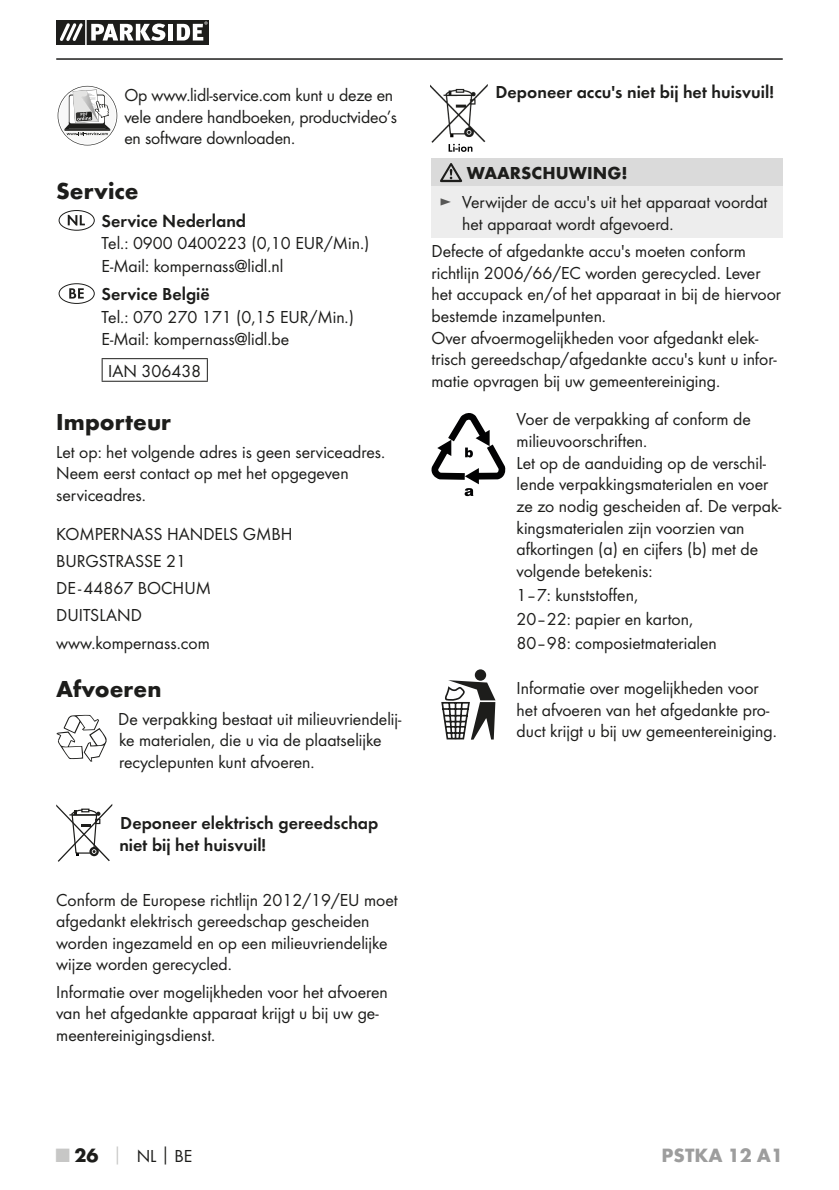
<style>
.page{position:relative;width:839px;height:1190px;background:#fff}
.page>*{position:absolute;margin:0;border:0;box-sizing:border-box;transform-origin:0 0}
.t1{font:700 24px "Futura";color:#1d1d1b}
.t2{font:700 20px "Futura";color:#9d9d9d}
.t3{font:18px/21.6px "Futura Boo";color:#1d1d1b}
.t4{font:18px/21.6px "Futura Dem";color:#1d1d1b}
.t5{font:700 18px "Futura";color:#1d1d1b}
.s1{color:#575756}
.s2{font-family:"Futura";font-weight:700;font-size:20px;color:#c7c7c6}
.s3{font-family:"Futura";font-weight:700;font-size:20px}
.s4{font-family:"Futura";font-weight:700;color:#c7c7c6}
.s5{font-family:"Futura";font-weight:700}
</style>
<div class="page">
<hr style="left:56px;top:58px;width:726px;height:2px;background:#1d1d1b">
<svg style="left:56px;top:20px;width:153px;height:25px"></svg>
<hr style="left:85px;top:20px;width:2px;height:25px;background:#fff">
<svg style="left:58px;top:86px;width:59px;height:59px"></svg>
<div style="left:59px;top:210px;width:36px;height:21px;border:1px solid #1d1d1b;border-radius:50%"></div>
<svg style="left:68px;top:215px;width:17px;height:10px"></svg>
<div style="left:59px;top:283px;width:36px;height:21px;border:1px solid #1d1d1b;border-radius:50%"></div>
<svg style="left:69px;top:288px;width:15px;height:10px"></svg>
<hr style="left:102px;top:358px;width:106px;height:1px;background:#1d1d1b">
<svg style="left:102px;top:359px;width:1px;height:22px"></svg>
<svg style="left:207px;top:359px;width:1px;height:22px"></svg>
<hr style="left:102px;top:381px;width:106px;height:1px;background:#1d1d1b">
<div style="left:431px;top:158px;width:351px;height:29px;background:#dadada"></div>
<div style="left:431px;top:187px;width:351px;height:51px;background:#ededed"></div>
<svg style="left:440px;top:163px;width:22px;height:19px"></svg>
<svg style="left:431px;top:413px;width:74px;height:83px"></svg>
<div style="left:474px;top:669px;width:12px;height:11px;background:#1d1d1b;border-radius:50%"></div>
<svg style="left:441px;top:680px;width:54px;height:59px"></svg>
<svg style="left:56px;top:715px;width:51px;height:46px"></svg>
<svg style="left:56px;top:804px;width:56px;height:57px"></svg>
<img style="left:430px;top:85px;width:57px;height:67px">
<img style="left:448px;top:144px;width:24px;height:8px">
<p class="t3" style="left:124px;top:84px;width:274px">Op www.lidl-service.com kunt u deze en vele andere handboeken, productvideo’s en software downloaden.</p>
<h1 class="t1" style="left:56px;top:176px;width:84px">Service</h1>
<p class="t4" style="left:102px;top:210px;width:146px">Service Nederland</p>
<p class="t3" style="left:102px;top:232px;width:269px;line-height:22.4px">Tel.: 0900 0400223 (0,10 EUR/Min.)<br>E-Mail: kompernass@lidl.nl</p>
<p class="t4" style="left:102px;top:283px;width:110px">Service België</p>
<p class="t3" style="left:102px;top:305px;width:254px;line-height:22.4px">Tel.: 070 270 171 (0,15 EUR/Min.)<br>E-Mail: kompernass@lidl.be</p>
<p class="t3" style="left:108px;top:360px;width:94px">IAN 306438</p>
<h1 class="t1" style="left:56px;top:407px;width:116px">Importeur</h1>
<p class="t3" style="left:56px;top:441px;width:328px">Let op: het volgende adres is geen serviceadres.<br>Neem eerst contact op met het opgegeven serviceadres.</p>
<p class="t3" style="left:56px;top:520px;width:238px;line-height:27.2px">KOMPERNASS HANDELS GMBH<br>BURGSTRASSE 21<br>DE -44867 BOCHUM<br>DUITSLAND www.kompernass.com</p>
<h1 class="t1" style="left:56px;top:674px;width:107px">Afvoeren</h1>
<p class="t3" style="left:118px;top:707px;width:284px">De verpakking bestaat uit milieuvriendelij&shy;ke materialen, die u via de plaatselijke recyclepunten kunt afvoeren.</p>
<p class="t4" style="left:119px;top:812px;width:260px">Deponeer elektrisch gereedschap niet bij het huisvuil!</p>
<p class="t3" style="left:56px;top:888px;width:343px">Conform de Europese richtlijn 2012/19/EU moet afgedankt elektrisch gereedschap gescheiden worden ingezameld en op een milieuvriendelijke wijze worden gerecycled.</p>
<p class="t3" style="left:56px;top:980px;width:333px">Informatie over mogelijkheden voor het afvoeren van het afgedankte apparaat krijgt u bij uw ge&shy;meentereinigingsdienst.</p>
<p class="t4" style="left:495px;top:81px;width:279px">Deponeer accu's niet bij het huisvuil!</p>
<p class="t5" style="left:466px;top:162px;width:162px">WAARSCHUWING!</p>
<p class="t3" style="left:462px;top:191px;width:306px;text-indent:-23px"><span class="s1">►</span> Verwijder de accu's uit het apparaat voordat het apparaat wordt afgevoerd.</p>
<p class="t3" style="left:431px;top:240px;width:351px">Defecte of afgedankte accu's moeten conform richtlijn 2006/66/EC worden gerecycled. Lever het accupack en/of het apparaat in bij de hiervoor bestemde inzamelpunten.<br>Over afvoermogelijkheden voor afgedankt elek&shy;trisch gereedschap/afgedankte accu's kunt u infor&shy;matie opvragen bij uw gemeentereiniging.</p>
<p class="t3" style="left:516px;top:408px;width:266px">Voer de verpakking af conform de milieuvoorschriften.<br>Let op de aanduiding op de verschil&shy;lende verpakkingsmaterialen en voer ze zo nodig gescheiden af. De verpak&shy;kingsmaterialen zijn voorzien van afkortingen (a) en cijfers (b) met de volgende betekenis:</p>
<p class="t3" style="left:516px;top:582px;width:202px;line-height:24px">1–7: kunststoffen,<br>20–22: papier en karton,<br>80–98: composietmaterialen</p>
<p class="t3" style="left:516px;top:677px;width:259px">Informatie over mogelijkheden voor het afvoeren van het afgedankte pro&shy;duct krijgt u bij uw gemeentereiniging.</p>
<p class="t3" style="left:56px;top:1145px;width:137px"><span class="s2">■</span> <span class="s3">26</span> <span class="s4">│</span> NL<span class="s5">│</span>BE</p>
<p class="t2" style="left:661px;top:1143px;width:123px">PSTKA 12 A1</p>
</div>
